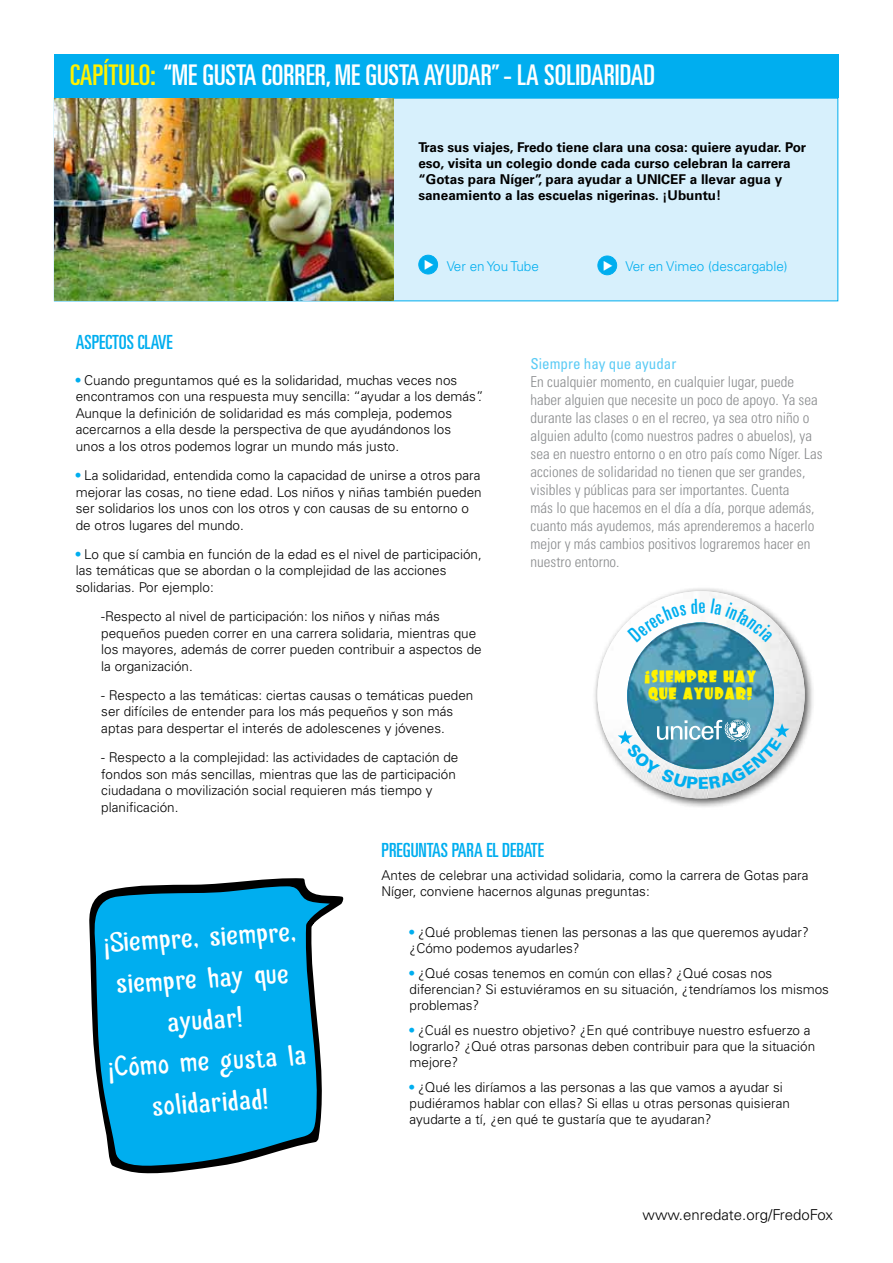
<style>
.page{position:relative;width:893px;height:1263px;background:#fff}
.page>*{position:absolute;margin:0;border:0;box-sizing:border-box;transform-origin:0 0}
.t1{font:34.5px/41.4px "Palitoon";color:#fff;text-align:center}
.t2{font:ultra-condensed 28.5px "Univers LT Std";color:#fff}
.t3{font:ultra-condensed 19.5px "Univers LT Std";color:#00aeef}
.t4{font:15.45px/17.4px "Foo";color:#fff200;scale:.9 1}
.t5{font:300 condensed 15px/18px "Univers LT Std";color:#8a8c8e}
.t6{font:300 15px "Univers LT Std";color:#000}
.t7{font:condensed 15px "Univers LT Std";color:#5bcbf5}
.t8{font:300 13.5px/16.5px "Univers LT Std";color:#000}
.t9{font:700 13.5px/16.2px "Univers LT Std";color:#000}
.t10{font:300 13.5px "Univers LT Std";color:#00aeef}
.s1{color:#fff200}
.s2{color:#fff}
.s3{font-weight:700;color:#00aeef}
</style>
<div class="page">
<svg style="left:89px;top:878px;width:255px;height:296px;fill:#00aeef"></svg>
<div style="left:54px;top:98px;width:784px;height:203px;background:#d7f0fc"></div>
<div style="left:54px;top:54px;width:785px;height:44px;background:#00aeef"></div>
<div style="left:598px;top:256px;width:19px;height:19px;background:#00aeef;border-radius:50%"></div>
<div style="left:597px;top:256px;width:20px;height:19px;border:1px solid #00aeef;border-radius:50%"></div>
<div style="left:419px;top:255px;width:19px;height:19px;background:#00aeef;border-radius:50%"></div>
<div style="left:418px;top:255px;width:20px;height:19px;border:1px solid #00aeef;border-radius:50%"></div>
<img style="left:54px;top:99px;width:340px;height:201px">
<div style="left:592px;top:564px;width:227px;height:248px;background:#000;opacity:.75"></div>
<img style="left:597px;top:591px;width:208px;height:207px;border-radius:104px">
<img style="left:627px;top:622px;width:147px;height:147px;border-radius:73px">
<svg style="left:627px;top:598px;width:146px;height:45px"></svg>
<svg style="left:618px;top:719px;width:171px;height:70px"></svg>
<h2 class="t2" style="left:70px;top:59px;width:485px"><span class="s1">CAPÍTULO:</span> “ME GUSTA CORRER, ME GUSTA AYUDAR” - LA SOLIDA</h2>
<h2 class="t2" style="left:604px;top:59px;width:22px">RIDAD</h2>
<p class="t9" style="left:418px;top:139px;width:389px">Tras sus viajes, Fredo tiene clara una cosa: quiere ayudar. Por eso, visita un colegio donde cada curso celebran la carrera “Gotas para Níger”, para ayudar a UNICEF a llevar agua y saneamiento a las escuelas nigerinas. ¡Ubuntu!</p>
<h3 class="t3" style="left:76px;top:331px;width:38px">ASPECTOS</h3>
<h3 class="t3" style="left:138px;top:331px;width:36px">CLAV E</h3>
<p class="t10" style="left:424px;top:258px;width:117px"><sup>◆</sup> Ver en You Tube</p>
<p class="t10" style="left:603px;top:258px;width:186px"><span class="s2">◆</span> Ver en Vimeo (descargable)</p>
<p class="t8" style="left:76px;top:372px;width:409px"><span class="s3">•</span> Cuando preguntamos qué es la solidaridad, muchas veces nos encontramos con una respuesta muy sencilla: “ayudar a los demás”.<br>Aunque la definición de solidaridad es más compleja, podemos acercarnos a ella desde la perspectiva de que ayudándonos los unos a los otros podemos lograr un mundo más justo.</p>
<p class="t8" style="left:76px;top:467px;width:407px"><span class="s3">•</span> La solidaridad, entendida como la capacidad de unirse a otros para mejorar las cosas, no tiene edad. Los niños y niñas también pueden ser solidarios los unos con los otros y con causas de su entorno o de otros lugares del mundo.</p>
<p class="t8" style="left:76px;top:546px;width:407px"><span class="s3">•</span> Lo que sí cambia en función de la edad es el nivel de participación, las temáticas que se abordan o la complejidad de las acciones solidarias. Por ejemplo:</p>
<p class="t8" style="left:101px;top:608px;width:382px">-Respecto al nivel de participación: los niños y niñas más pequeños pueden correr en una carrera solidaria, mientras que los mayores, además de correr pueden contribuir a aspectos de la organización.</p>
<p class="t8" style="left:101px;top:687px;width:374px">- Respecto a las temáticas: ciertas causas o temáticas pueden ser difíciles de entender para los más pequeños y son más aptas para despertar el interés de adolescenes y jóvenes.</p>
<p class="t8" style="left:101px;top:749px;width:359px">- Respecto a la complejidad: las actividades de captación de fondos son más sencillas, mientras que las de participación ciudadana o movilización social requieren más tiempo y planificación.</p>
<p class="t7" style="left:530px;top:354px;width:147px">Siempre hay que ayudar</p>
<p class="t5" style="left:530px;top:373px;width:294px">En cualquier momento, en cualquier lugar, puede haber alguien que necesite un poco de apoyo. Ya sea durante las clases o en el recreo, ya sea otro niño o alguien adulto (como nuestros padres o abuelos), ya sea en nuestro entorno o en otro país como Níger. Las acciones de solidaridad no tienen que ser grandes, visibles y públicas para ser importantes. Cuenta<br>más lo que hacemos en el día a día, porque además, cuanto más ayudemos, más aprenderemos a hacerlo mejor y más cambios positivos lograremos hacer en nuestro entorno.</p>
<p class="t4" style="left:644px;top:668px;width:126px">¡SIEMPRE HAY<br>QUE AYUDAR!</p>
<h3 class="t3" style="left:381px;top:839px;width:164px">PREGUNTAS PARA EL DEBATE</h3>
<h1 class="t1" style="left:101px;top:921px;width:200px;rotate:-3deg">¡Siempre, siempre, siempre hay que ayudar!<br>¡Cómo me gusta la solidaridad!</h1>
<p class="t8" style="left:381px;top:867px;width:428px">Antes de celebrar una actividad solidaria, como la carrera de Gotas para<br>Níger, conviene hacernos algunas preguntas:</p>
<p class="t8" style="left:410px;top:924px;width:401px"><span class="s3">•</span> ¿Qué problemas tienen las personas a las que queremos ayudar? ¿Cómo podemos ayudarles?</p>
<p class="t8" style="left:410px;top:965px;width:421px"><span class="s3">•</span> ¿Qué cosas tenemos en común con ellas? ¿Qué cosas nos diferencian? Si estuviéramos en su situación, ¿tendríamos los mismos problemas?</p>
<p class="t8" style="left:410px;top:1022px;width:407px"><span class="s3">•</span> ¿Cuál es nuestro objetivo? ¿En qué contribuye nuestro esfuerzo a lograrlo? ¿Qué otras parsonas deben contribuir para que la situación mejore?</p>
<p class="t8" style="left:410px;top:1079px;width:382px"><span class="s3">•</span> ¿Qué les diríamos a las personas a las que vamos a ayudar si pudiéramos hablar con ellas? Si ellas u otras personas quisieran ayudarte a tí, ¿en qué te gustaría que te ayudaran?</p>
<p class="t6" style="left:643px;top:1205px;width:192px">www.enredate.org/FredoFox</p>
</div>
